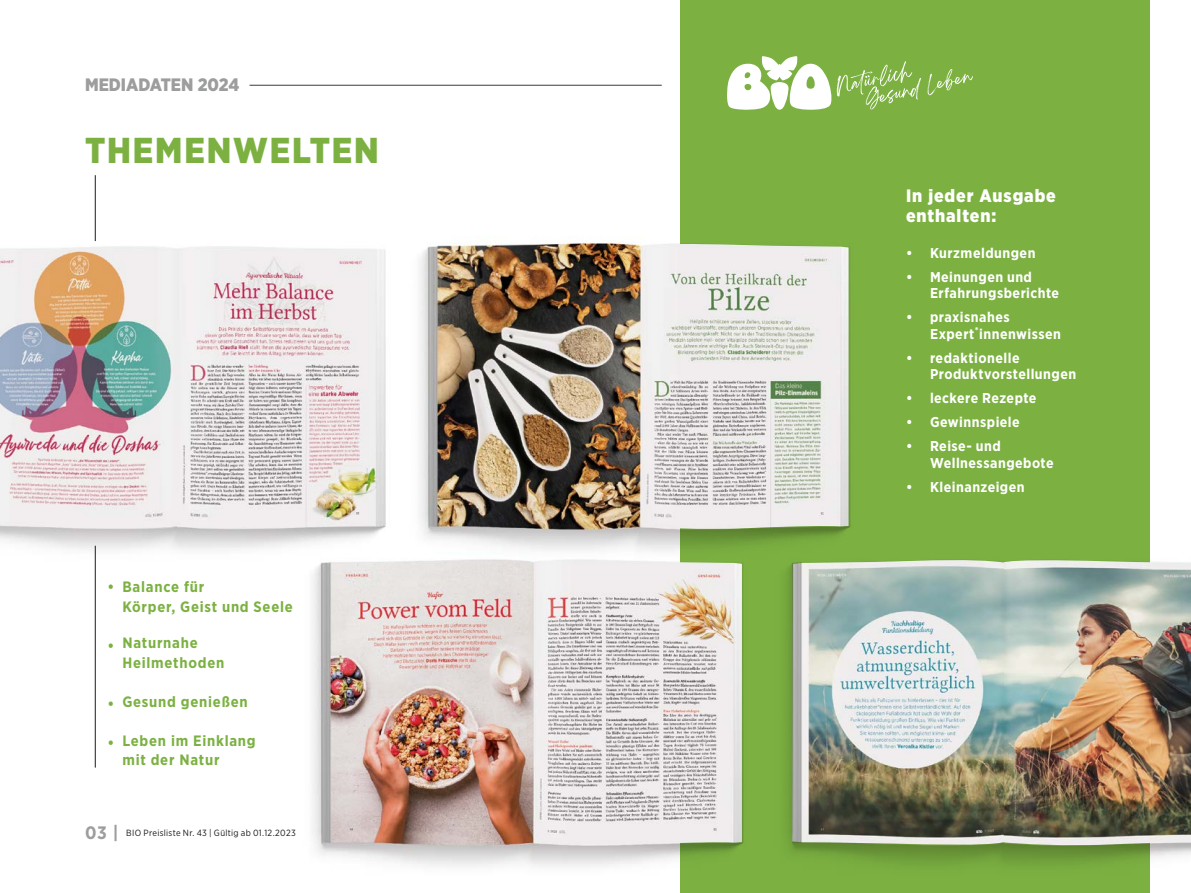
<style>
.page{position:relative;width:1191px;height:893px;background:#fff}
.page>*{position:absolute;margin:0;border:0;box-sizing:border-box;transform-origin:0 0}
.t1{font:900 36px "Gotham Narrow";letter-spacing:.05em;color:#7cb142}
.t2{font:900 18px/19.5px "Gotham Narrow";letter-spacing:.05em;color:#fff}
.t3{font:900 18px "Gotham Narrow";color:#9c9d9d}
.t4{font:700 15px/19.5px "Gotham Narrow";letter-spacing:.05em;color:#7cb142}
.t5{font:700 14.25px/16.5px "Gotham Narrow";letter-spacing:.035em;color:#fff}
.t6{font:9px "Gotham Narrow";letter-spacing:.03em;color:#1a1a18}
.s1{font-weight:700;font-size:18px;color:#9c9d9d}
</style>
<div class="page">
<div style="left:680px;top:0;width:469px;height:893px;background:#7cb142"></div>
<img style="left:0;top:218px;width:386px;height:374px">
<img style="left:419px;top:241px;width:432px;height:290px">
<img style="left:787px;top:531px;width:404px;height:362px">
<img style="left:287px;top:531px;width:500px;height:336px">
<hr style="left:95px;top:175px;width:1px;height:66px;background:#1a1a18">
<hr style="left:95px;top:546px;width:1px;height:222px;background:#1a1a18">
<hr style="left:249px;top:85px;width:413px;height:1px;background:#3b3b3a">
<svg style="left:927px;top:69px;width:46px;height:26px"></svg>
<svg style="left:727px;top:56px;width:194px;height:54px"></svg>
<p class="t3" style="left:85px;top:72px;width:156px">MEDIADATEN 2024</p>
<h1 class="t1" style="left:85px;top:127px;width:295px">THEMENWELTEN</h1>
<p class="t4" style="left:122px;top:577px;width:172px;text-indent:-15px">• Balance für<br>Körper, Geist und Seele</p>
<p class="t4" style="left:122px;top:633px;width:103px;text-indent:-15px">• Naturnahe<br>Heilmethoden</p>
<p class="t4" style="left:107px;top:692px;width:142px">• Gesund genießen</p>
<p class="t4" style="left:122px;top:731px;width:135px;text-indent:-15px">• Leben im Einklang mit der Natur</p>
<p class="t6" style="left:85px;top:828px;width:212px"><span class="s1">03 |</span> BIO Preisliste Nr. 43 | Gültig ab 01.12.2023</p>
<p class="t2" style="left:906px;top:186px;width:151px">In jeder Ausgabe enthalten:</p>
<p class="t5" style="left:906px;top:244px;width:131px">• Kurzmeldungen</p>
<p class="t5" style="left:930px;top:268px;width:131px;text-indent:-24px">• Meinungen und<br>Erfahrungsberichte</p>
<p class="t5" style="left:930px;top:309px;width:133px;text-indent:-24px">• praxisnahes<br>Expert<sup>*</sup>innenwissen</p>
<p class="t5" style="left:930px;top:349px;width:148px;text-indent:-24px">• redaktionelle<br>Produktvorstellungen</p>
<p class="t5" style="left:906px;top:390px;width:132px">• leckere Rezepte</p>
<p class="t5" style="left:906px;top:414px;width:115px">• Gewinnspiele</p>
<p class="t5" style="left:930px;top:438px;width:125px;text-indent:-24px">• Reise- und<br>Wellnessangebote</p>
<p class="t5" style="left:906px;top:478px;width:120px">• Kleinanzeigen</p>
</div>
